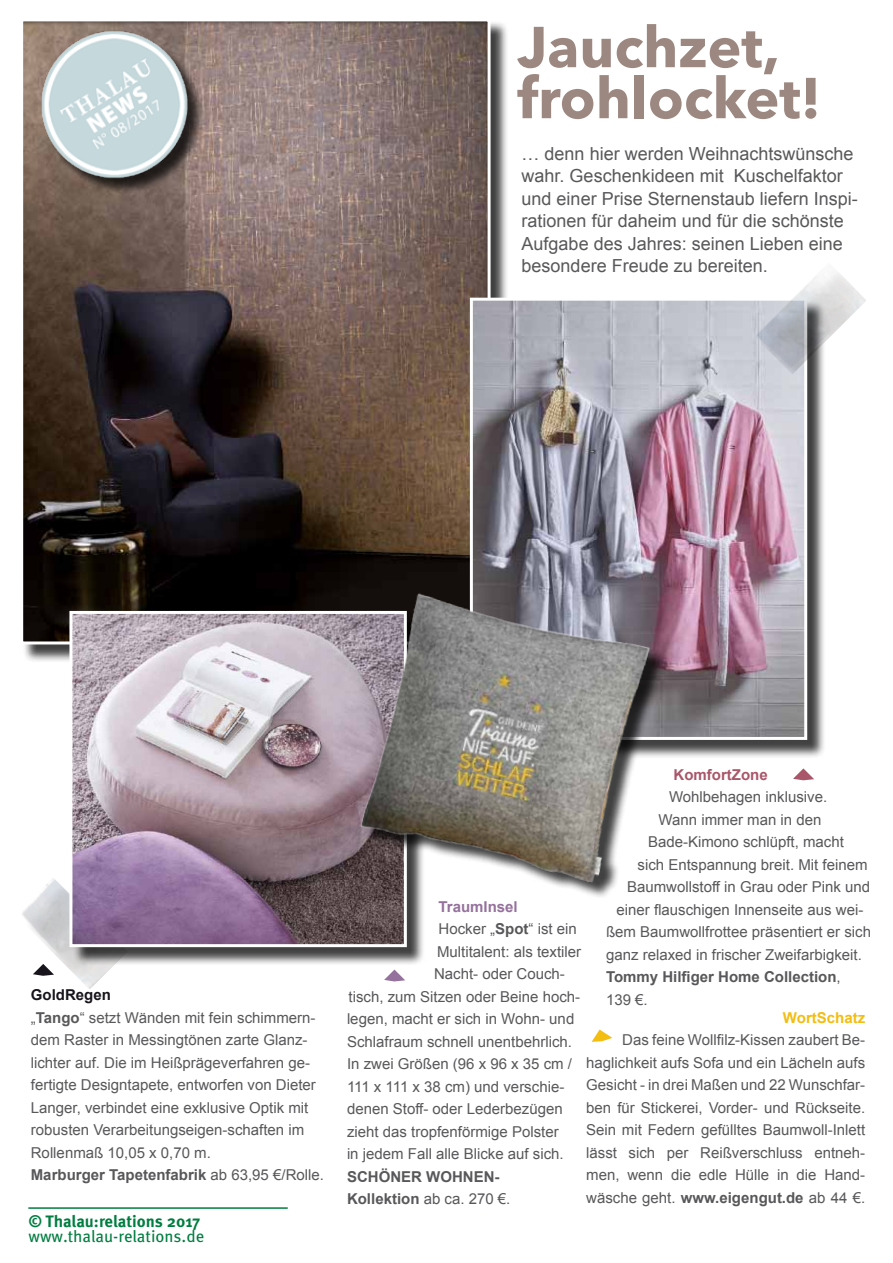
<style>
.page{position:relative;width:893px;height:1263px;background:#fff}
.page>*{position:absolute;margin:0;border:0;box-sizing:border-box;transform-origin:0 0}
.t1{font:700 57px/51px "Avenir Next LT Pro";color:#9c8881}
.t2{font:18px/22.5px "Arial";color:#58585a}
.t3{font:16.5px "Meta OT";color:#007d40}
.t4{font:700 16.5px "Meta OT";color:#007d40}
.t5{font:15px/22.5px "Arial";color:#58585a}
.t6{font:700 15px/22.5px "Arial";color:#58585a}
.t7{font:700 15px "Arial";color:#a9566a}
.t8{font:700 15px "Arial";color:#f3bd12}
.t9{font:700 15px "Arial";color:#95719d}
.s1{font-weight:700;color:#17141b}
.s2{font-weight:700}
.s3{font-weight:400}
</style>
<div class="page">
<hr style="left:28px;top:1207px;width:260px;height:2px;background:#007d40">
<img style="left:22px;top:878px;width:91px;height:111px">
<div style="left:22px;top:20px;width:467px;height:623px;background:#000;opacity:.75"></div>
<div style="left:43px;top:34px;width:161px;height:161px;background:#000;opacity:.75"></div>
<img style="left:40px;top:26px;width:147px;height:170px">
<div style="left:72px;top:613px;width:353px;height:353px;background:#000;opacity:.75"></div>
<img style="left:73px;top:615px;width:330px;height:328px">
<div style="left:69px;top:611px;width:338px;height:336px;border:3px solid #fff"></div>
<div style="left:472px;top:300px;width:354px;height:458px;background:#000;opacity:.75"></div>
<img style="left:474px;top:302px;width:329px;height:434px">
<div style="left:470px;top:298px;width:337px;height:442px;border:3px solid #fff"></div>
<img style="left:343px;top:579px;width:326px;height:336px">
<img style="left:754px;top:272px;width:112px;height:103px">
<svg style="left:33px;top:964px;width:21px;height:12px"></svg>
<svg style="left:384px;top:969px;width:21px;height:12px"></svg>
<svg style="left:793px;top:768px;width:21px;height:12px"></svg>
<svg style="left:592px;top:1029px;width:20px;height:13px"></svg>
<h1 class="t1" style="left:517px;top:21px;width:305px">Jauchzet, frohlocket!</h1>
<p class="t2" style="left:522px;top:142px;width:338px">… denn hier werden Weihnachtswünsche wahr. Geschenkideen mit Kuschelfaktor und einer Prise Sternenstaub liefern Inspi&shy;rationen für daheim und für die schönste Aufgabe des Jahres: seinen Lieben eine besondere Freude zu bereiten.</p>
<p class="t5" style="left:31px;top:984px;width:295px"><span class="s1">GoldRegen<br></span>„<span class="s2">Tango</span>“ setzt Wänden mit fein schimmern&shy;dem Raster in Messingtönen zarte Glanz&shy;lichter auf. Die im Heißprägeverfahren ge&shy;fertigte Designtapete, entworfen von Dieter Langer, verbindet eine exklusive Optik mit robusten Verarbeitungseigen-schaften im Rollenmaß 10,05 x 0,70 m.<br><span class="s2">Marburger Tapetenfabrik</span> ab 63,95 €/Rolle.</p>
<p class="t4" style="left:28px;top:1211px;width:173px">© Thalau:relations 2017</p>
<p class="t3" style="left:28px;top:1226px;width:177px">www.thalau-relations.de</p>
<p class="t7" style="left:673px;top:764px;width:96px">KomfortZone</p>
<p class="t5" style="left:669px;top:786px;width:160px">Wohlbehagen inklusive.</p>
<p class="t5" style="left:658px;top:808px;width:164px">Wann immer man in den</p>
<p class="t5" style="left:648px;top:831px;width:197px">Bade-Kimono schlüpft, macht</p>
<p class="t5" style="left:637px;top:853px;width:232px">sich Entspannung breit. Mit feinem</p>
<p class="t5" style="left:627px;top:876px;width:244px">Baumwollstoff in Grau oder Pink und</p>
<p class="t5" style="left:616px;top:898px;width:248px">einer flauschigen Innenseite aus wei-</p>
<p class="t5" style="left:606px;top:921px;width:267px">ßem Baumwollfrottee präsentiert er sich</p>
<p class="t5" style="left:606px;top:943px;width:257px">ganz relaxed in frischer Zweifarbigkeit.</p>
<p class="t6" style="left:606px;top:966px;width:236px">Tommy Hilfiger Home Collection<span class="s3">,</span></p>
<p class="t5" style="left:606px;top:988px;width:43px">139 €.</p>
<p class="t8" style="left:783px;top:1007px;width:84px">WortSchatz</p>
<p class="t5" style="left:586px;top:1029px;width:280px;text-align:justify;text-indent:36px">Das feine Wollfilz-Kissen zaubert Be&shy;haglichkeit aufs Sofa und ein Lächeln aufs Gesicht - in drei Maßen und 22 Wunschfar&shy;ben für Stickerei, Vorder- und Rückseite.<br>Sein mit Federn gefülltes Baumwoll-Inlett lässt sich per Reißverschluss entneh&shy;men, wenn die edle Hülle in die Hand&shy;wäsche geht. <span class="s2">www.eigengut.de</span> ab 44 €.</p>
<p class="t9" style="left:438px;top:896px;width:81px">TraumInsel</p>
<p class="t5" style="left:438px;top:918px;width:140px">Hocker „<span class="s2">Spot</span>“ ist ein</p>
<p class="t5" style="left:437px;top:940px;width:146px">Multitalent: als textiler</p>
<p class="t5" style="left:434px;top:963px;width:132px">Nacht- oder Couch-</p>
<p class="t5" style="left:348px;top:985px;width:233px">tisch, zum Sitzen oder Beine hoch-</p>
<p class="t5" style="left:347px;top:1008px;width:229px">legen, macht er sich in Wohn- und</p>
<p class="t5" style="left:347px;top:1030px;width:227px">Schlafraum schnell unentbehrlich.</p>
<p class="t5" style="left:347px;top:1053px;width:227px">In zwei Größen (96 x 96 x 35 cm /</p>
<p class="t5" style="left:347px;top:1075px;width:219px">111 x 111 x 38 cm) und verschie-</p>
<p class="t5" style="left:347px;top:1098px;width:217px">denen Stoff- oder Lederbezügen</p>
<p class="t5" style="left:347px;top:1120px;width:213px">zieht das tropfenförmige Polster</p>
<p class="t5" style="left:347px;top:1143px;width:218px">in jedem Fall alle Blicke auf sich.</p>
<p class="t6" style="left:347px;top:1165px;width:165px">SCHÖNER WOHNEN-<br>Kollektion <span class="s3">ab ca. 270 €.</span></p>
</div>
